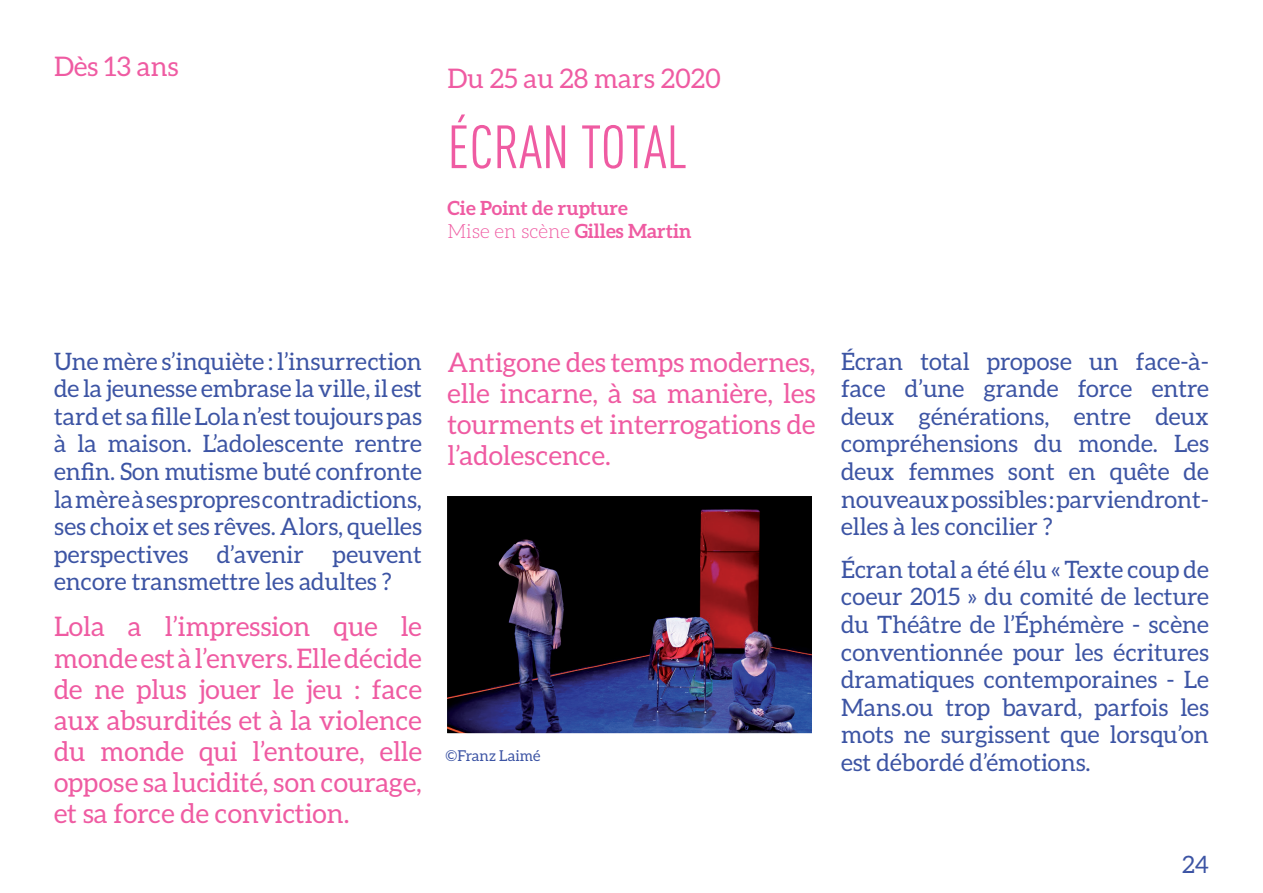
<style>
.page{position:relative;width:1263px;height:893px;background:#fff}
.page>*{position:absolute;margin:0;border:0;box-sizing:border-box;transform-origin:0 0}
.t1{font:60px "DIN Cond";color:#ef5ba2}
.t2{font:27px/31px "Aleo";color:#ef5ba2;text-align:justify}
.t3{font:24px/27.6px "Aleo";color:#3c54a4;text-align:justify}
.t4{font:700 19.5px/23.4px "Aleo";color:#ef5ba2}
.t5{font:15px "Aleo";color:#3c54a4}
.s1{font-weight:300}
</style>
<div class="page">
<img style="left:449px;top:497px;width:363px;height:235px">
<div style="left:446px;top:494px;width:369px;height:241px;border:2px solid #fff"></div>
<p class="t2" style="left:54px;top:50px;width:126px">Dès 13 ans</p>
<p class="t2" style="left:447px;top:62px;width:275px">Du 25 au 28 mars 2020</p>
<h1 class="t1" style="left:447px;top:112px;width:241px">ÉCRAN TOTAL</h1>
<p class="t4" style="left:447px;top:196px;width:245px">Cie Point de rupture<br><span class="s1">Mise en scène</span> Gilles Martin</p>
<p class="t3" style="left:54px;top:347px;width:369px">Une mère s’inquiète : l’insurrection de la jeunesse embrase la ville, il est tard et sa fille Lola n’est toujours pas à la maison. L’adolescente rentre enfin. Son mutisme buté confronte la mère à ses propres contradictions, ses choix et ses rêves. Alors, quelles perspectives d’avenir peuvent encore transmettre les adultes ?</p>
<p class="t2" style="left:54px;top:611px;width:369px">Lola a l’impression que le monde est à l’envers. Elle décide de ne plus jouer le jeu : face aux absurdités et à la violence du monde qui l’entoure, elle oppose sa lucidité, son courage, et sa force de conviction.</p>
<p class="t2" style="left:447px;top:346px;width:369px">Antigone des temps modernes, elle incarne, à sa manière, les tourments et interrogations de l’adolescence.</p>
<p class="t3" style="left:841px;top:347px;width:369px">Écran total propose un face-à&shy;face d’une grande force entre deux générations, entre deux compréhensions du monde. Les deux femmes sont en quête de nouveaux possibles : parviendront&shy;elles à les concilier ?</p>
<p class="t3" style="left:841px;top:555px;width:369px">Écran total a été élu « Texte coup de coeur 2015 » du comité de lecture du Théâtre de l’Éphémère - scène conventionnée pour les écritures dramatiques contemporaines - Le Mans.ou trop bavard, parfois les mots ne surgissent que lorsqu’on est débordé d’émotions.</p>
<p class="t5" style="left:446px;top:747px;width:96px">©Franz Laimé</p>
<p class="t3" style="left:1182px;top:851px;width:28px">24</p>
</div>
